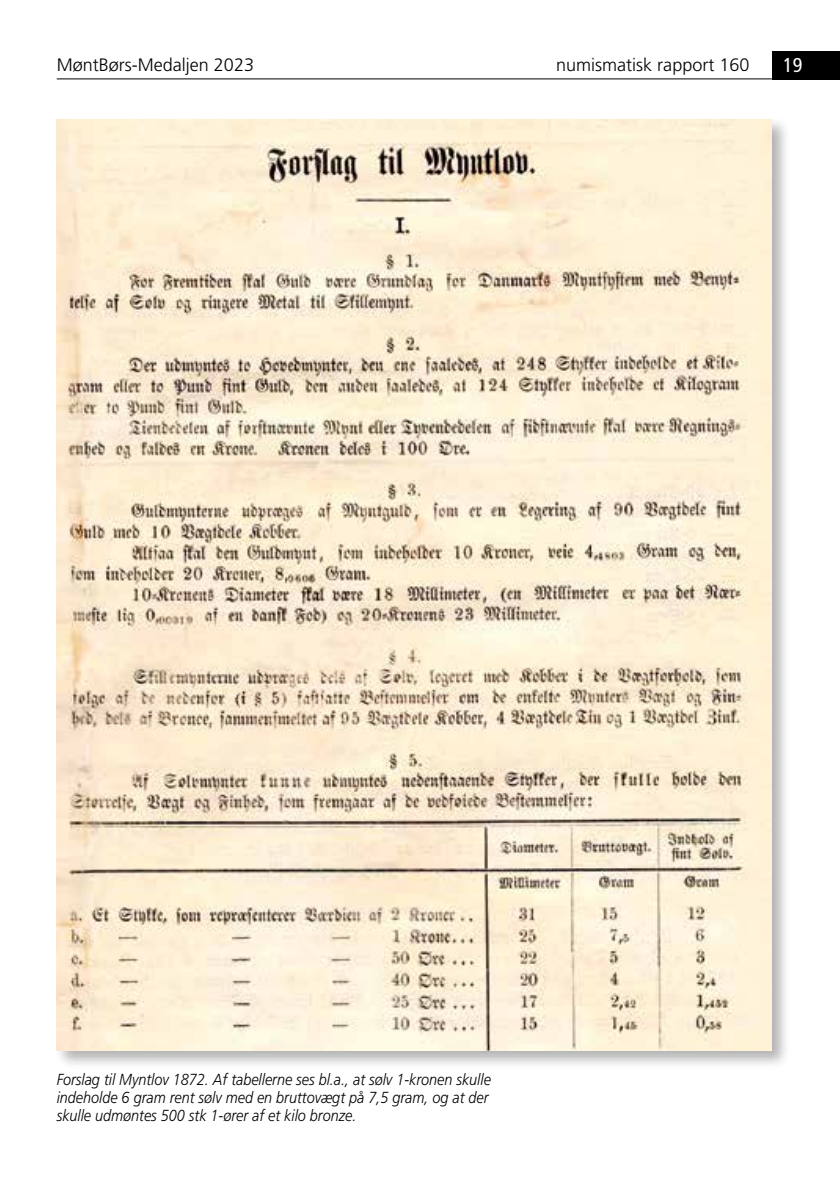
<style>
.page{position:relative;width:840px;height:1191px;background:#fff}
.page>*{position:absolute;margin:0;border:0;box-sizing:border-box;transform-origin:0 0}
.t1{font:condensed 20px "Frutiger";color:#fff}
.t2{font:300 18px "Frutiger";color:#000}
.t3{font:italic 300 16px/18px "Frutiger";color:#000;scale:.9 1}
</style>
<div class="page">
<div style="left:771px;top:51px;width:68px;height:28px;background:#000"></div>
<hr style="left:57px;top:78px;width:714px;height:1px;background:#000">
<div style="left:54px;top:116px;width:736px;height:953px;background:#000;opacity:.3"></div>
<img style="left:57px;top:119px;width:714px;height:931px">
<p class="t2" style="left:57px;top:54px;width:199px">MøntBørs-Medaljen 2023</p>
<p class="t2" style="left:556px;top:54px;width:195px">numismatisk rapport 160</p>
<p class="t1" style="left:782px;top:53px;width:21px">19</p>
<p class="t3" style="left:57px;top:1070px;width:483px">Forslag til Myntlov 1872. Af tabellerne ses bl.a., at sølv 1-kronen skulle indeholde 6 gram rent sølv med en bruttovægt på 7,5 gram, og at der skulle udmøntes 500 stk 1-ører af et kilo bronze.</p>
</div>
